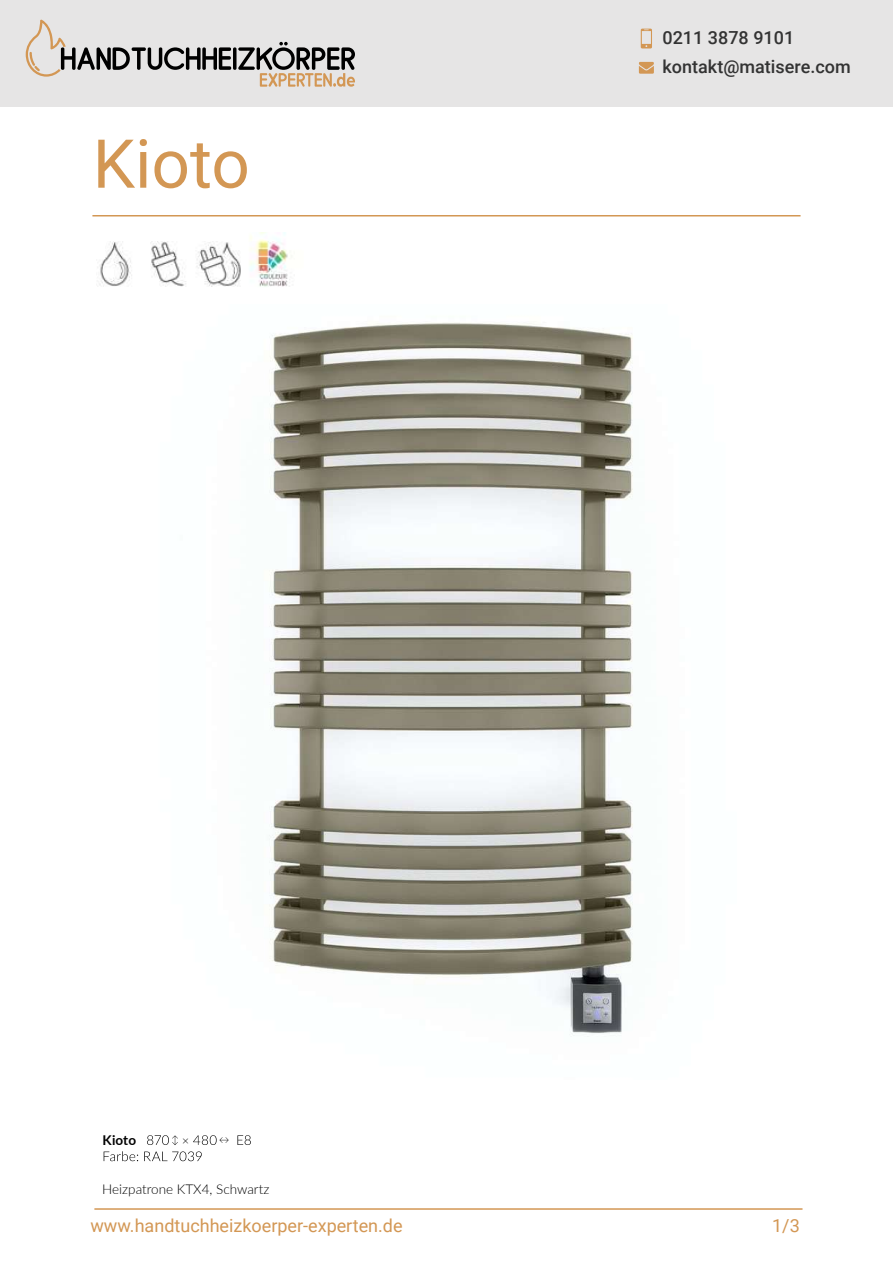
<style>
.page{position:relative;width:893px;height:1262px;background:#fff}
.page>*{position:absolute;margin:0;border:0;box-sizing:border-box;transform-origin:0 0}
.t1{font:67.5px "Roboto";color:#d39754}
.t2{font:18px "Roboto";color:#d39754}
.t3{font:500 18px/29.2px "Roboto";color:#333}
.t4{font:300 13.5px "Lato";color:#000}
.t5{font:700 13.5px "Lato";letter-spacing:.005em;color:#000}
.t6{font:300 12px "Lato";color:#000}
</style>
<div class="page">
<div style="left:0;top:0;width:892px;height:106px;background:#e6e5e5"></div>
<svg style="left:640px;top:29px;width:12px;height:19px"></svg>
<svg style="left:639px;top:62px;width:15px;height:12px"></svg>
<svg style="left:26px;top:20px;width:329px;height:67px"></svg>
<hr style="left:92px;top:215px;width:708px;height:1px;background:#d39754">
<hr style="left:94px;top:1208px;width:708px;height:1px;background:#d39754">
<img style="left:99px;top:232px;width:193px;height:55px">
<svg style="left:147px;top:1135px;width:31px;height:10px"></svg>
<svg style="left:193px;top:1135px;width:36px;height:10px"></svg>
<svg style="left:237px;top:1135px;width:14px;height:10px"></svg>
<svg style="left:104px;top:1151px;width:98px;height:10px"></svg>
<img style="left:269px;top:322px;width:364px;height:715px">
<h1 class="t1" style="left:93px;top:116px;width:159px">Kioto</h1>
<p class="t5" style="left:102px;top:1130px;width:35px">Kioto</p>
<p class="t6" style="left:182px;top:1132px;width:8px">×</p>
<p class="t4" style="left:102px;top:1179px;width:169px">Heizpatrone KTX4, Schwartz</p>
<p class="t3" style="left:662px;top:22px;width:190px">0211 3878 9101 kontakt@matisere.com</p>
<p class="t2" style="left:90px;top:1212px;width:314px">www.handtuchheizkoerper-experten.de</p>
<p class="t2" style="left:772px;top:1212px;width:29px">1/3</p>
</div>
